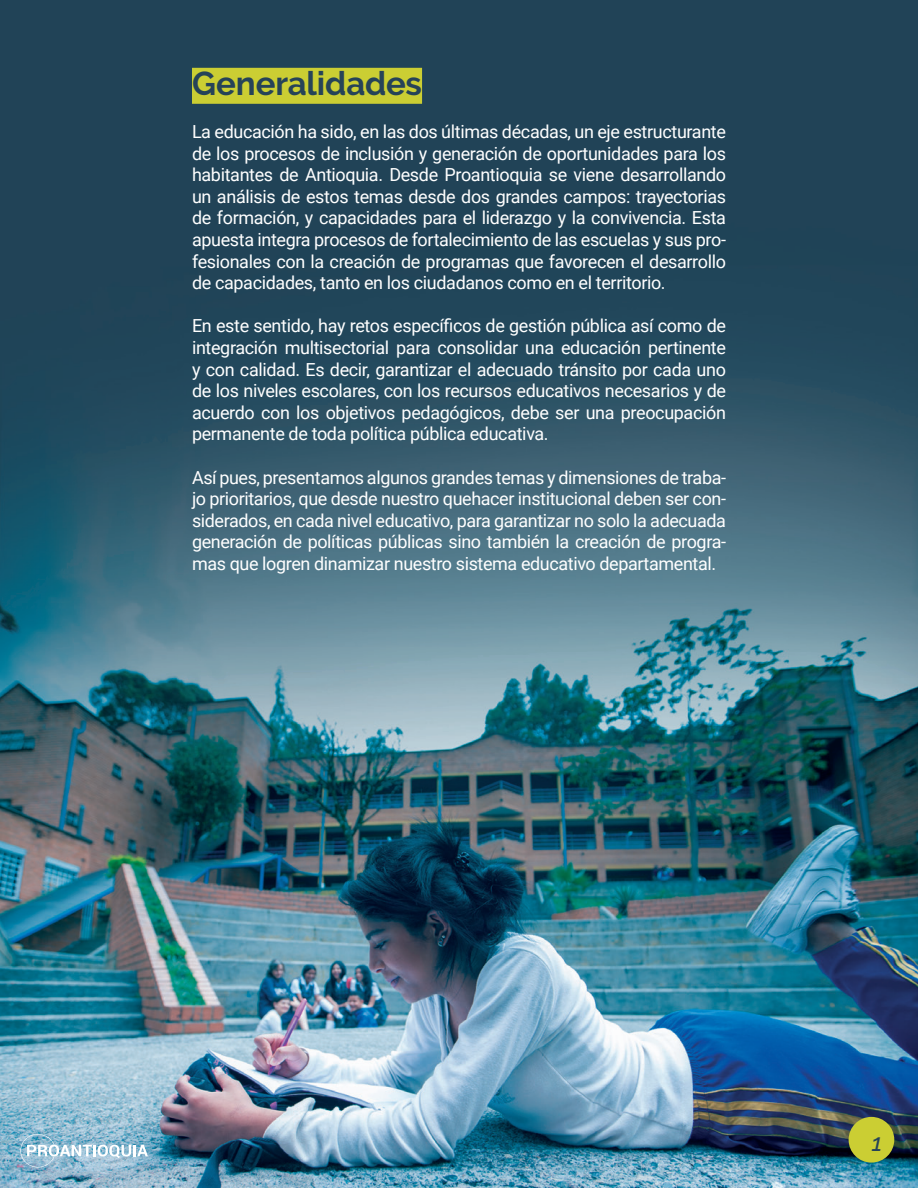
<style>
.page{position:relative;width:918px;height:1188px;background:#fff}
.page>*{position:absolute;margin:0;border:0;box-sizing:border-box;transform-origin:0 0}
.t1{font:700 33px "Raleway";letter-spacing:-.005em;color:#264358}
.t2{font:italic 500 24px "Raleway";color:#264358}
.t3{font:18px/21.6px "Roboto";letter-spacing:-.02em;color:#fff;text-align:justify}
</style>
<div class="page">
<img style="left:0;top:0;width:918px;height:1188px">
<svg style="left:20px;top:1134px;width:128px;height:33px;background:#9fc4d7"></svg>
<div style="left:849px;top:1117px;width:45px;height:46px;background:#cbce33;border-radius:50%"></div>
<div style="left:192px;top:68px;width:230px;height:36px;background:#cbce33"></div>
<p class="t1" style="left:192px;top:64px;width:232px">Generalidades</p>
<p class="t3" style="left:192px;top:120px;width:536px">La educación ha sido, en las dos últimas décadas, un eje estructurante de los procesos de inclusión y generación de oportunidades para los habitantes de Antioquia. Desde Proantioquia se viene desarrollando un análisis de estos temas desde dos grandes campos: trayectorias de formación, y capacidades para el liderazgo y la convivencia. Esta apuesta integra procesos de fortalecimiento de las escuelas y sus pro&shy;fesionales con la creación de programas que favorecen el desarrollo de capacidades, tanto en los ciudadanos como en el territorio.</p>
<p class="t3" style="left:192px;top:315px;width:536px">En este sentido, hay retos específicos de gestión pública así como de integración multisectorial para consolidar una educación pertinente y con calidad. Es decir, garantizar el adecuado tránsito por cada uno de los niveles escolares, con los recursos educativos necesarios y de acuerdo con los objetivos pedagógicos, debe ser una preocupación permanente de toda política pública educativa.</p>
<p class="t3" style="left:192px;top:466px;width:536px">Así pues, presentamos algunos grandes temas y dimensiones de traba&shy;jo prioritarios, que desde nuestro quehacer institucional deben ser con&shy;siderados, en cada nivel educativo, para garantizar no solo la adecuada generación de políticas públicas sino también la creación de progra&shy;mas que logren dinamizar nuestro sistema educativo departamental.</p>
<h2 class="t2" style="left:872px;top:1129px;width:12px">1</h2>
</div>
